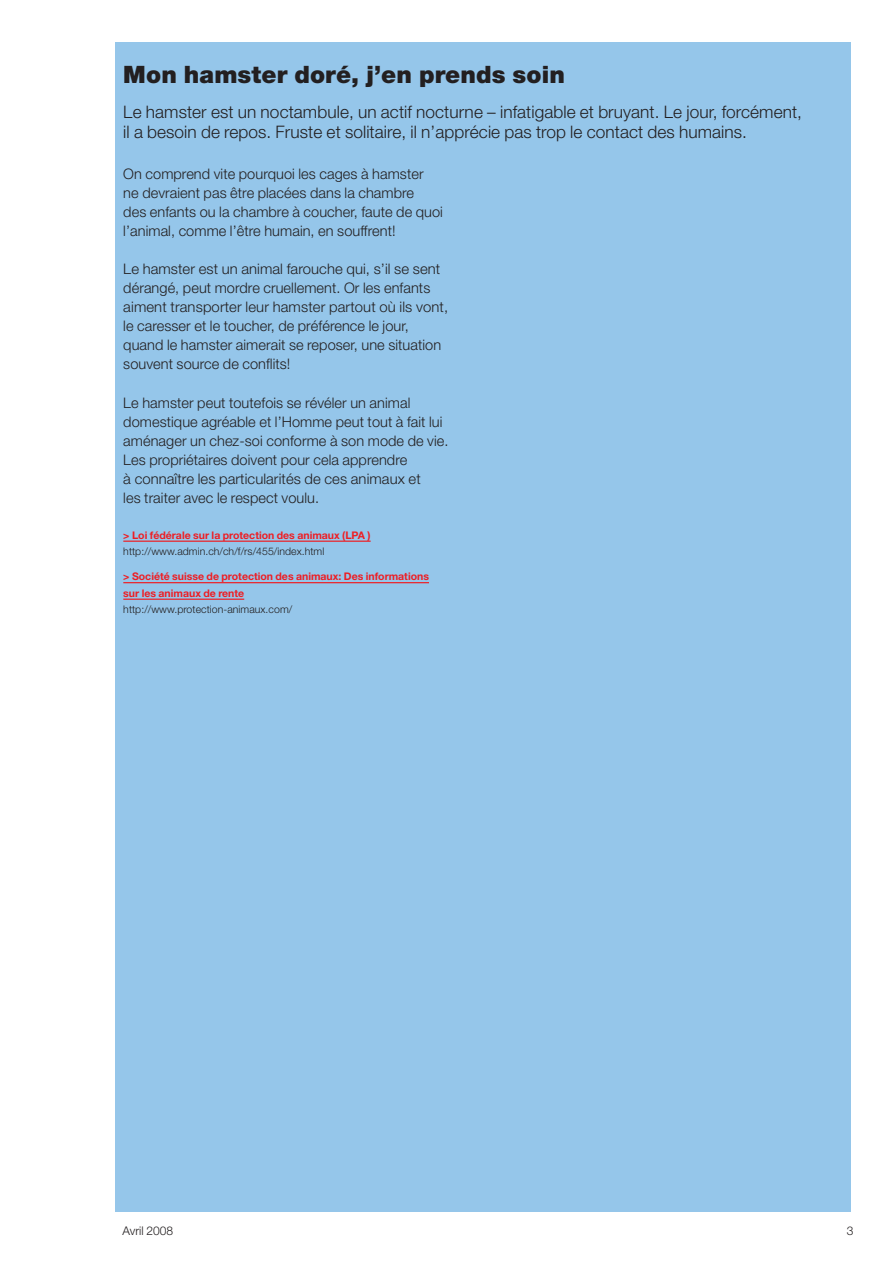
<style>
.page{position:relative;width:893px;height:1263px;background:#fff}
.page>*{position:absolute;margin:0;border:0;box-sizing:border-box;transform-origin:0 0}
.t1{font:900 24px "Helvetica Neue";letter-spacing:.005em;color:#231f20}
.t2{font:300 17.25px/20.2px "Helvetica Neue";letter-spacing:.005em;color:#231f20}
.t3{font:300 14.55px/19px "Helvetica Neue";letter-spacing:.005em;color:#231f20}
.t4{font:300 12px "Helvetica Neue";color:#231f20}
.t5{font:700 10.5px/16.5px "Helvetica Neue";color:#ee1d23}
.t6{font:300 10.5px "Helvetica Neue";letter-spacing:.005em;color:#231f20}
</style>
<div class="page">
<div style="left:115px;top:43px;width:735px;height:1169px;background:#95c6ea"></div>
<hr style="left:123px;top:541px;width:248px;height:1px;background:#ee1d23">
<hr style="left:123px;top:582px;width:306px;height:1px;background:#ee1d23">
<hr style="left:123px;top:599px;width:121px;height:1px;background:#ee1d23">
<h1 class="t1" style="left:123px;top:60px;width:443px">Mon hamster doré, j’en prends soin</h1>
<p class="t2" style="left:123px;top:101px;width:680px">Le hamster est un noctambule, un actif nocturne – infatigable et bruyant. Le jour, forcément, il a besoin de repos. Fruste et solitaire, il n’apprécie pas trop le contact des humains.</p>
<p class="t3" style="left:123px;top:164px;width:321px">On comprend vite pourquoi les cages à hamster<br>ne devraient pas être placées dans la chambre<br>des enfants ou la chambre à coucher, faute de quoi l’animal, comme l’être humain, en souffrent!</p>
<p class="t3" style="left:123px;top:259px;width:326px">Le hamster est un animal farouche qui, s’il se sent dérangé, peut mordre cruellement. Or les enfants aiment transporter leur hamster partout où ils vont, le caresser et le toucher, de préférence le jour, quand le hamster aimerait se reposer, une situation souvent source de conflits!</p>
<p class="t3" style="left:123px;top:393px;width:327px">Le hamster peut toutefois se révéler un animal domestique agréable et l’Homme peut tout à fait lui aménager un chez-soi conforme à son mode de vie.<br>Les propriétaires doivent pour cela apprendre<br>à connaître les particularités de ces animaux et<br>les traiter avec le respect voulu.</p>
<p class="t5" style="left:123px;top:527px;width:249px">&gt; Loi fédérale sur la protection des animaux (LPA )</p>
<p class="t6" style="left:123px;top:545px;width:203px">http://www.admin.ch/ch/f/rs/455/index.html</p>
<p class="t5" style="left:123px;top:568px;width:307px">&gt; Société suisse de protection des animaux: Des informations sur les animaux de rente</p>
<p class="t6" style="left:123px;top:603px;width:170px">http://www.protection-animaux.com/</p>
<p class="t4" style="left:122px;top:1223px;width:52px">Avril 2008</p>
<p class="t4" style="left:847px;top:1223px;width:8px">3</p>
</div>
